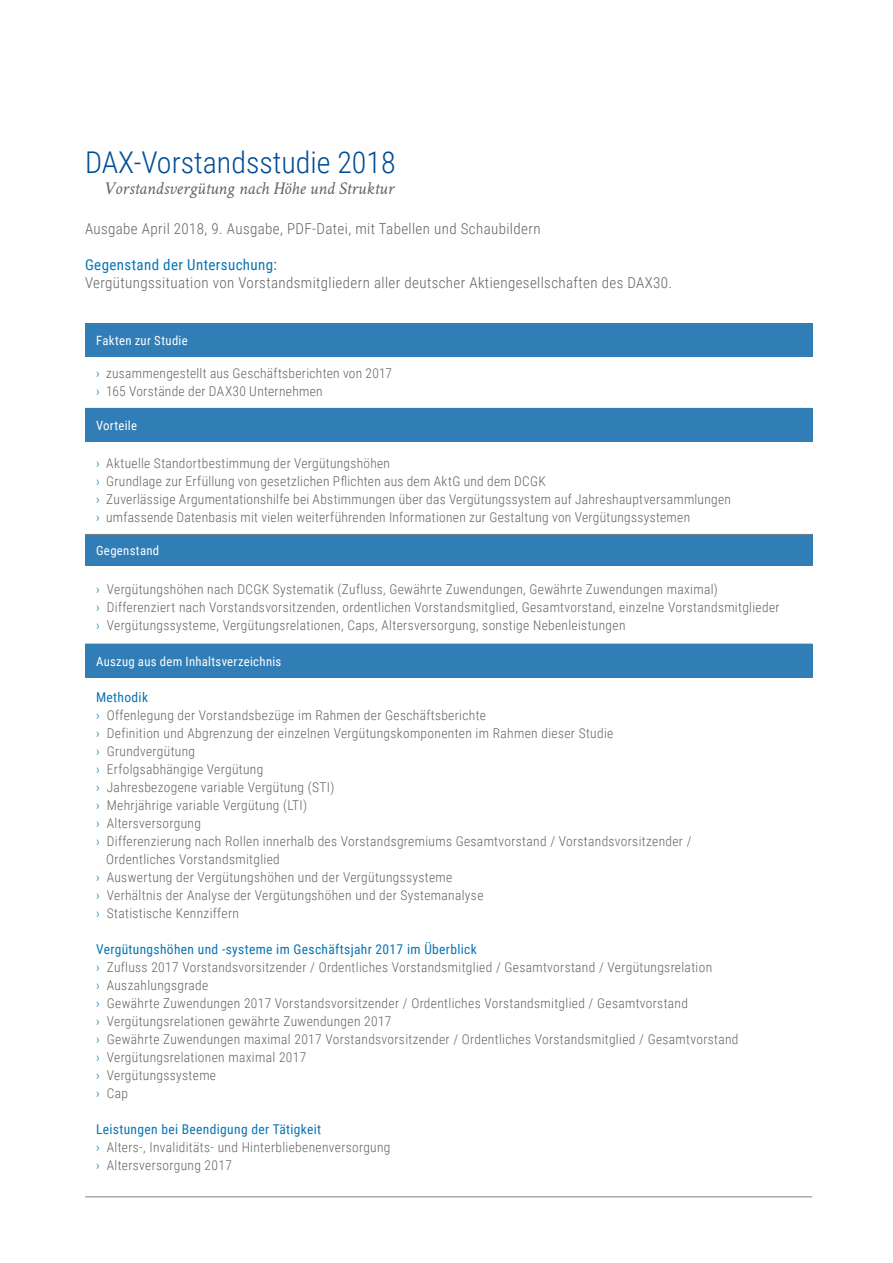
<style>
.page{position:relative;width:893px;height:1263px;background:#fff}
.page>*{position:absolute;margin:0;border:0;box-sizing:border-box;transform-origin:0 0}
.t1{font:300 30px "Roboto Condensed";color:#004c97}
.t2{font:italic 18px "Crimson Text";color:#636366}
.Fließtext{font:300 15px "Roboto Condensed";letter-spacing:.025em;color:#636366}
.Fließtext-2{font:15px "Roboto Condensed";letter-spacing:.025em;color:#0a74b1}
.Fließtext-3{font:300 13.5px/18px "Roboto Condensed";letter-spacing:.025em;color:#636366}
.Fließtext-4{font:13.5px "Roboto Condensed";letter-spacing:.025em;color:#0a74b1}
.t3{font:12.75px "Roboto Condensed";letter-spacing:.025em;color:#fff}
.s1{color:#0a74b1}
</style>
<div class="page">
<div style="left:85px;top:533px;width:727px;height:34px;background:#317db6"></div>
<div style="left:85px;top:323px;width:727px;height:34px;background:#317db6"></div>
<div style="left:85px;top:408px;width:727px;height:34px;background:#317db6"></div>
<div style="left:85px;top:442px;width:727px;height:92px;background:#fff"></div>
<hr style="left:85px;top:534px;width:727px;height:1px;background:#808285">
<div style="left:85px;top:644px;width:727px;height:34px;background:#317db6"></div>
<hr style="left:85px;top:1196px;width:727px;height:1px;background:#808285">
<p class="t1" style="left:85px;top:141px;width:312px">DAX-Vorstandsstudie 2018</p>
<p class="t2" style="left:104px;top:178px;width:292px">Vorstandsvergütung nach Höhe und Struktur</p>
<p class="Fließtext" style="left:85px;top:218px;width:457px">Ausgabe April 2018, 9. Ausgabe, PDF-Datei, mit Tabellen und Schaubildern</p>
<p class="Fließtext-2" style="left:85px;top:254px;width:194px">Gegenstand der Untersuchung:</p>
<p class="Fließtext" style="left:85px;top:272px;width:589px">Vergütungssituation von Vorstandsmitgliedern aller deutscher Aktiengesellschaften des DAX30.</p>
<p class="t3" style="left:96px;top:332px;width:93px">Fakten zur Studie</p>
<p class="Fließtext-3" style="left:96px;top:364px;width:297px"><span class="s1">›</span> zusammengestellt aus Geschäftsberichten von 2017</p>
<p class="Fließtext-3" style="left:96px;top:382px;width:228px"><span class="s1">›</span> 165 Vorstände der DAX30 Unternehmen</p>
<p class="t3" style="left:96px;top:417px;width:43px">Vorteile</p>
<p class="Fließtext-3" style="left:96px;top:454px;width:295px"><span class="s1">›</span> Aktuelle Standortbestimmung der Vergütungshöhen</p>
<p class="Fließtext-3" style="left:96px;top:472px;width:451px"><span class="s1">›</span> Grundlage zur Erfüllung von gesetzlichen Pflichten aus dem AktG und dem DCGK</p>
<p class="Fließtext-3" style="left:96px;top:490px;width:636px"><span class="s1">›</span> Zuverlässige Argumentationshilfe bei Abstimmungen über das Vergütungssystem auf Jahreshauptversammlungen</p>
<p class="Fließtext-3" style="left:96px;top:508px;width:596px"><span class="s1">›</span> umfassende Datenbasis mit vielen weiterführenden Informationen zur Gestaltung von Vergütungssystemen</p>
<p class="t3" style="left:96px;top:541px;width:65px">Gegenstand</p>
<p class="Fließtext-3" style="left:96px;top:580px;width:623px"><span class="s1">›</span> Vergütungshöhen nach DCGK Systematik (Zufluss, Gewährte Zuwendungen, Gewährte Zuwendungen maximal)</p>
<p class="Fließtext-3" style="left:96px;top:598px;width:685px"><span class="s1">›</span> Differenziert nach Vorstandsvorsitzenden, ordentlichen Vorstandsmitglied, Gesamtvorstand, einzelne Vorstandsmitglieder</p>
<p class="Fließtext-3" style="left:96px;top:616px;width:531px"><span class="s1">›</span> Vergütungssysteme, Vergütungsrelationen, Caps, Altersversorgung, sonstige Nebenleistungen</p>
<p class="t3" style="left:96px;top:653px;width:187px">Auszug aus dem Inhaltsverzeichnis</p>
<p class="Fließtext-4" style="left:96px;top:688px;width:54px">Methodik</p>
<p class="Fließtext-3" style="left:96px;top:706px;width:392px"><span class="s1">›</span> Offenlegung der Vorstandsbezüge im Rahmen der Geschäftsberichte</p>
<p class="Fließtext-3" style="left:96px;top:724px;width:519px"><span class="s1">›</span> Definition und Abgrenzung der einzelnen Vergütungskomponenten im Rahmen dieser Studie</p>
<p class="Fließtext-3" style="left:96px;top:742px;width:101px"><span class="s1">›</span> Grundvergütung</p>
<p class="Fließtext-3" style="left:96px;top:760px;width:169px"><span class="s1">›</span> Erfolgsabhängige Vergütung</p>
<p class="Fließtext-3" style="left:96px;top:778px;width:240px"><span class="s1">›</span> Jahresbezogene variable Vergütung (STI)</p>
<p class="Fließtext-3" style="left:96px;top:796px;width:213px"><span class="s1">›</span> Mehrjährige variable Vergütung (LTI)</p>
<p class="Fließtext-3" style="left:96px;top:814px;width:106px"><span class="s1">›</span> Altersversorgung</p>
<p class="Fließtext-3" style="left:106px;top:832px;width:587px;text-indent:-10px"><span class="s1">›</span> Differenzierung nach Rollen innerhalb des Vorstandsgremiums Gesamtvorstand / Vorstandsvorsitzender /<br>Ordentliches Vorstandsmitglied</p>
<p class="Fließtext-3" style="left:96px;top:868px;width:358px"><span class="s1">›</span> Auswertung der Vergütungshöhen und der Vergütungssysteme</p>
<p class="Fließtext-3" style="left:96px;top:886px;width:389px"><span class="s1">›</span> Verhältnis der Analyse der Vergütungshöhen und der Systemanalyse</p>
<p class="Fließtext-3" style="left:96px;top:904px;width:144px"><span class="s1">›</span> Statistische Kennziffern</p>
<p class="Fließtext-4" style="left:96px;top:940px;width:382px">Vergütungshöhen und -systeme im Geschäftsjahr 2017 im Überblick</p>
<p class="Fließtext-3" style="left:96px;top:958px;width:618px"><span class="s1">›</span> Zufluss 2017 Vorstandsvorsitzender / Ordentliches Vorstandsmitglied / Gesamtvorstand / Vergütungsrelation</p>
<p class="Fließtext-3" style="left:96px;top:976px;width:114px"><span class="s1">›</span> Auszahlungsgrade</p>
<p class="Fließtext-3" style="left:96px;top:994px;width:593px"><span class="s1">›</span> Gewährte Zuwendungen 2017 Vorstandsvorsitzender / Ordentliches Vorstandsmitglied / Gesamtvorstand</p>
<p class="Fließtext-3" style="left:96px;top:1012px;width:297px"><span class="s1">›</span> Vergütungsrelationen gewährte Zuwendungen 2017</p>
<p class="Fließtext-3" style="left:96px;top:1030px;width:644px"><span class="s1">›</span> Gewährte Zuwendungen maximal 2017 Vorstandsvorsitzender / Ordentliches Vorstandsmitglied / Gesamtvorstand</p>
<p class="Fließtext-3" style="left:96px;top:1048px;width:212px"><span class="s1">›</span> Vergütungsrelationen maximal 2017</p>
<p class="Fließtext-3" style="left:96px;top:1066px;width:122px"><span class="s1">›</span> Vergütungssysteme</p>
<p class="Fließtext-3" style="left:96px;top:1084px;width:33px"><span class="s1">›</span> Cap</p>
<p class="Fließtext-4" style="left:96px;top:1120px;width:227px">Leistungen bei Beendigung der Tätigkeit</p>
<p class="Fließtext-3" style="left:96px;top:1138px;width:296px"><span class="s1">›</span> Alters-, Invaliditäts- und Hinterbliebenenversorgung</p>
<p class="Fließtext-3" style="left:96px;top:1156px;width:137px"><span class="s1">›</span> Altersversorgung 2017</p>
</div>
